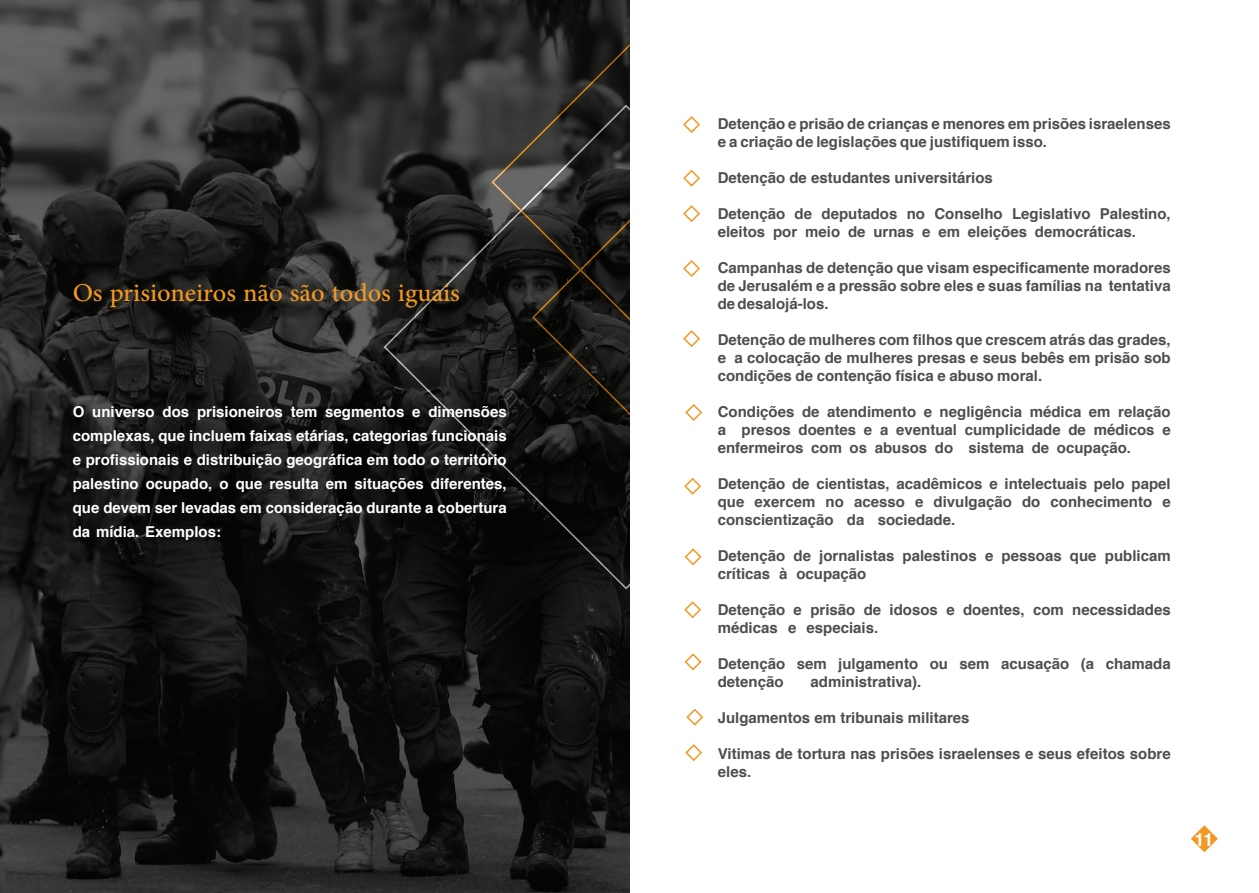
<style>
.page{position:relative;width:1259px;height:893px;background:#fff}
.page>*{position:absolute;margin:0;border:0;box-sizing:border-box;transform-origin:0 0}
.t1{font:36px "Adobe Arabic";color:#f39822}
.t2{font:700 18px "Helvetica";color:#fff}
.t3{font:700 15px/18px "Helvetica";color:#4c4e50}
.t4{font:700 15px/24px "Helvetica";color:#fff;text-align:justify}
</style>
<div class="page">
<img style="left:0;top:0;width:629px;height:893px">
<svg style="left:382px;top:104px;width:247px;height:486px;background:#181917"></svg>
<svg style="left:490px;top:39px;width:139px;height:381px;background:#272622"></svg>
<svg style="left:683px;top:116px;width:17px;height:17px"></svg>
<svg style="left:683px;top:169px;width:17px;height:18px"></svg>
<svg style="left:683px;top:205px;width:17px;height:17px"></svg>
<svg style="left:683px;top:260px;width:17px;height:17px"></svg>
<svg style="left:683px;top:330px;width:17px;height:17px"></svg>
<svg style="left:685px;top:404px;width:18px;height:17px"></svg>
<svg style="left:684px;top:477px;width:17px;height:18px"></svg>
<svg style="left:684px;top:548px;width:18px;height:18px"></svg>
<svg style="left:684px;top:601px;width:17px;height:18px"></svg>
<svg style="left:1191px;top:825px;width:26px;height:27px"></svg>
<svg style="left:684px;top:653px;width:18px;height:18px"></svg>
<svg style="left:686px;top:708px;width:18px;height:18px"></svg>
<svg style="left:685px;top:744px;width:18px;height:17px"></svg>
<p class="t1" style="left:73px;top:268px;width:388px">Os prisioneiros não são todos iguais</p>
<p class="t4" style="left:73px;top:400px;width:435px">O universo dos prisioneiros tem segmentos e dimensões complexas, que incluem faixas etárias, categorias funcionais e profissionais e distribuição geográfica em todo o território palestino ocupado, o que resulta em situações diferentes, que devem ser levadas em consideração durante a cobertura da mídia. Exemplos:</p>
<p class="t3" style="left:718px;top:114px;width:454px">Detenção e prisão de crianças e menores em prisões israelenses e a criação de legislações que justifiquem isso.</p>
<p class="t3" style="left:718px;top:168px;width:277px">Detenção de estudantes universitários</p>
<p class="t3" style="left:718px;top:204px;width:454px">Detenção de deputados no Conselho Legislativo Palestino, eleitos por meio de urnas e em eleições democráticas.</p>
<p class="t3" style="left:718px;top:258px;width:454px;text-align:justify">Campanhas de detenção que visam especificamente moradores de Jerusalém e a pressão sobre eles e suas famílias na tentativa de desalojá-los.</p>
<p class="t3" style="left:718px;top:330px;width:454px;text-align:justify">Detenção de mulheres com filhos que crescem atrás das grades, e a colocação de mulheres presas e seus bebês em prisão sob condições de contenção física e abuso moral.</p>
<p class="t3" style="left:718px;top:402px;width:454px;text-align:justify">Condições de atendimento e negligência médica em relação a presos doentes e a eventual cumplicidade de médicos e enfermeiros com os abusos do sistema de ocupação.</p>
<p class="t3" style="left:718px;top:474px;width:454px;text-align:justify">Detenção de cientistas, acadêmicos e intelectuais pelo papel que exercem no acesso e divulgação do conhecimento e conscientização da sociedade.</p>
<p class="t3" style="left:718px;top:546px;width:454px">Detenção de jornalistas palestinos e pessoas que publicam críticas à ocupação</p>
<p class="t3" style="left:718px;top:600px;width:454px">Detenção e prisão de idosos e doentes, com necessidades médicas e especiais.</p>
<p class="t3" style="left:718px;top:654px;width:454px">Detenção sem julgamento ou sem acusação (a chamada detenção</p>
<p class="t3" style="left:810px;top:672px;width:112px">administrativa).</p>
<p class="t3" style="left:718px;top:708px;width:253px">Julgamentos em tribunais militares</p>
<p class="t3" style="left:718px;top:744px;width:454px">Vitimas de tortura nas prisões israelenses e seus efeitos sobre eles.</p>
<p class="t2" style="left:1194px;top:825px;width:21px">11</p>
</div>
